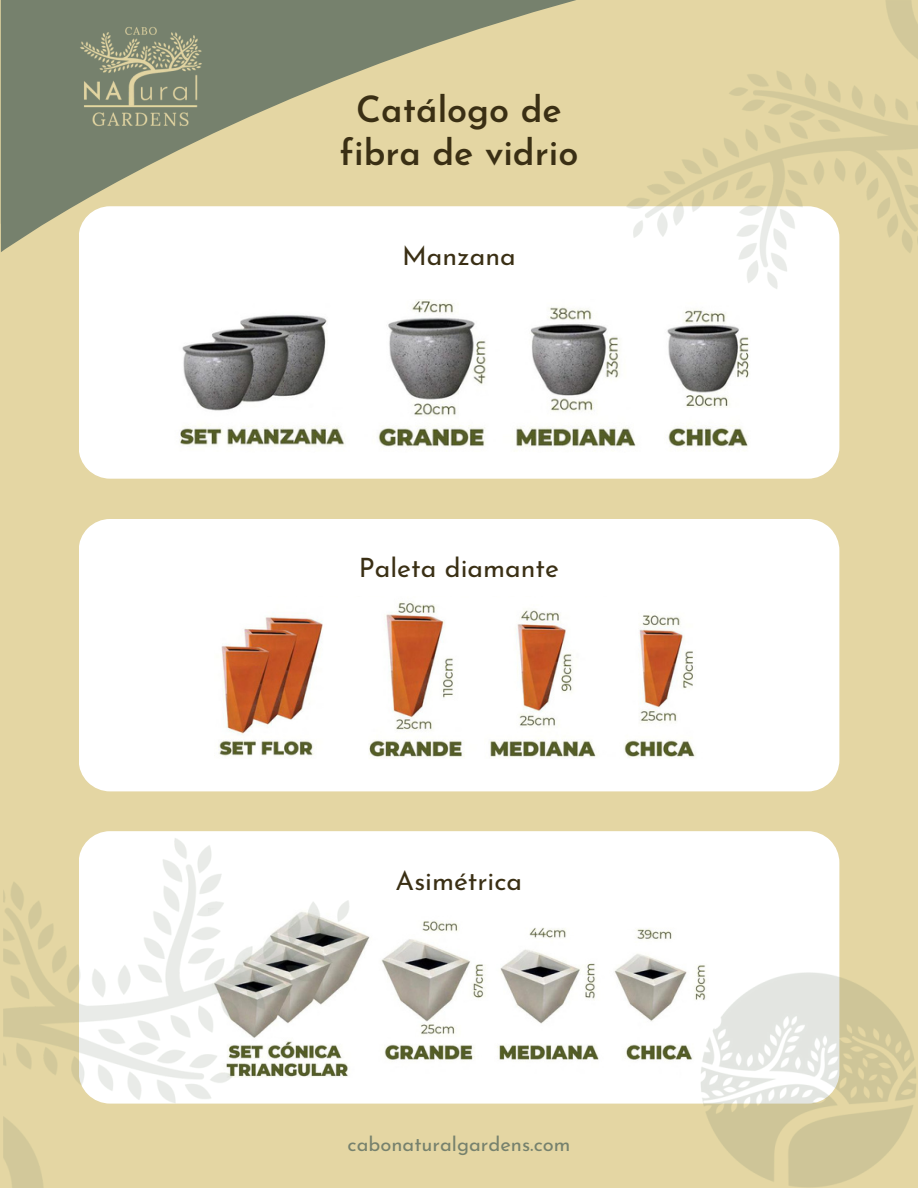
<style>
.page{position:relative;width:918px;height:1188px;background:#e4d6a3}
.page>*{position:absolute;margin:0;border:0;box-sizing:border-box;transform-origin:0 0}
.t1{font:600 36px/42.8px "Josefin Sans";color:#3a2f14;text-align:center}
.t2{font:26.7px "Josefin Sans";color:#3a2f14}
.t3{font:20.1px "Josefin Sans";color:#76816d}
</style>
<div class="page">
<div style="left:79px;top:519px;width:760px;height:272px;background:#fff"></div>
<div style="left:364px;top:831px;width:475px;height:273px;background:#fff"></div>
<svg style="left:1px;top:0;width:575px;height:224px"></svg>
<div style="left:79px;top:206px;width:760px;height:273px;background:#fff"></div>
<img style="left:167px;top:299px;width:584px;height:153px">
<img style="left:215px;top:596px;width:488px;height:163px">
<img style="left:364px;top:909px;width:345px;height:169px">
<img style="left:79px;top:27px;width:124px;height:101px">
<img style="left:620px;top:0;width:298px;height:340px">
<img style="left:3px;top:775px;width:361px;height:413px">
<img style="left:700px;top:970px;width:216px;height:218px">
<p class="t1" style="left:340px;top:92px;width:240px">Catálogo de fibra de vidrio</p>
<p class="t2" style="left:402px;top:245px;width:115px">Manzana</p>
<p class="t2" style="left:359px;top:557px;width:202px">Paleta diamante</p>
<p class="t2" style="left:396px;top:870px;width:128px">Asimétrica</p>
<p class="t3" style="left:348px;top:1136px;width:224px">cabonaturalgardens.com</p>
</div>
